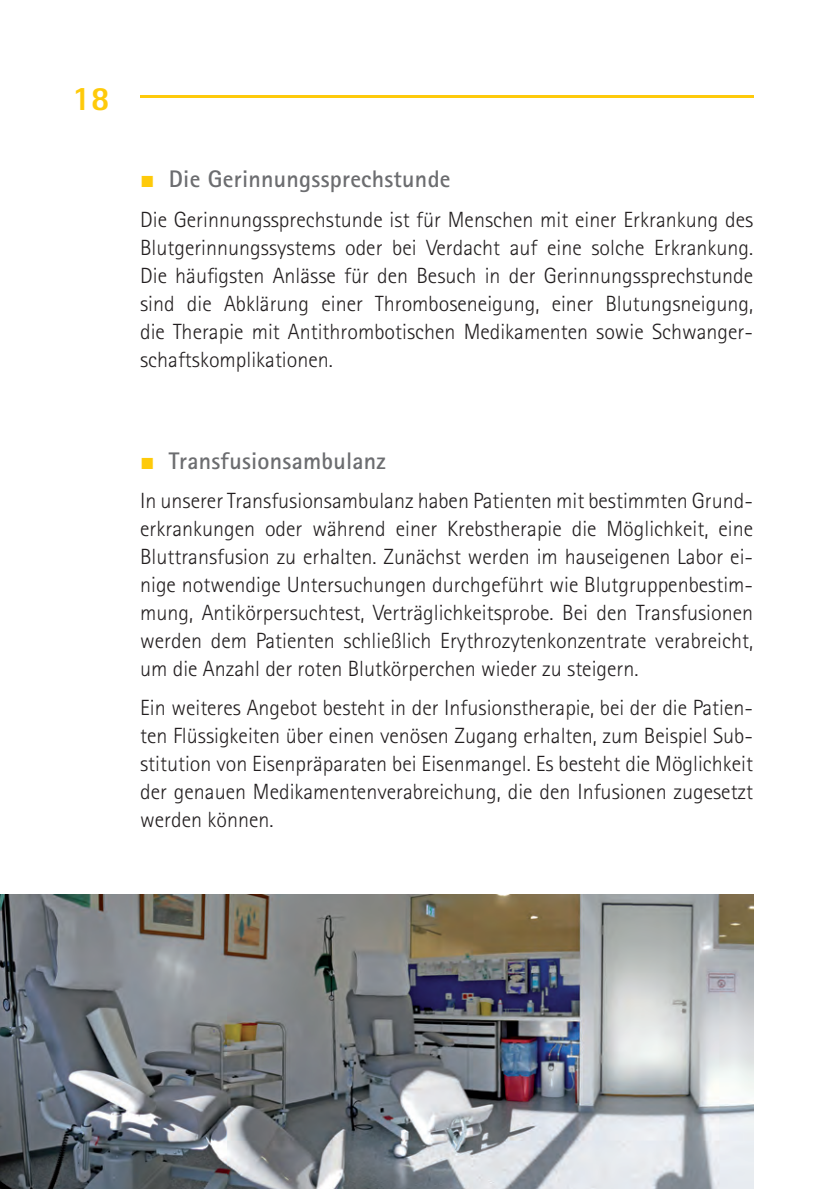
<style>
.page{position:relative;width:838px;height:1189px;background:#fff}
.page>*{position:absolute;margin:0;border:0;box-sizing:border-box;transform-origin:0 0}
.t1{font:800 34px "Rotis Sans Serif";color:#feca0a}
.t2{font:700 24px "Rotis Sans Serif";letter-spacing:.01em;color:#6c6d70}
.t3{font:300 22px/28px "Rotis Sans Serif";color:#231f20;text-align:justify}
.s1{font-family:"Arial";color:#feca0a}
</style>
<div class="page">
<hr style="left:140px;top:95px;width:612px;height:2px;background:#feca0a">
<img style="left:0;top:895px;width:752px;height:293px">
<h1 class="t1" style="left:72px;top:77px;width:39px">18</h1>
<p class="t2" style="left:140px;top:164px;width:312px"><span class="s1">■</span> Die Gerinnungssprechstunde</p>
<p class="t3" style="left:140px;top:205px;width:614px">Die Gerinnungssprechstunde ist für Menschen mit einer Erkrankung des Blutgerinnungssystems oder bei Verdacht auf eine solche Erkrankung.<br>Die häufigsten Anlässe für den Besuch in der Gerinnungssprechstunde sind die Abklärung einer Thromboseneigung, einer Blutungsneigung, die Therapie mit Antithrombotischen Medikamenten sowie Schwanger&shy;schaftskomplikationen.</p>
<p class="t2" style="left:140px;top:445px;width:247px"><span class="s1">■</span> Transfusionsambulanz</p>
<p class="t3" style="left:140px;top:486px;width:614px">In unserer Transfusionsambulanz haben Patienten mit bestimmten Grund&shy;erkrankungen oder während einer Krebstherapie die Möglichkeit, eine Bluttransfusion zu erhalten. Zunächst werden im hauseigenen Labor ei&shy;nige notwendige Untersuchungen durchgeführt wie Blutgruppenbestim&shy;mung, Antikörpersuchtest, Verträglichkeitsprobe. Bei den Transfusionen werden dem Patienten schließlich Erythrozytenkonzentrate verabreicht, um die Anzahl der roten Blutkörperchen wieder zu steigern.</p>
<p class="t3" style="left:140px;top:694px;width:614px">Ein weiteres Angebot besteht in der Infusionstherapie, bei der die Patien&shy;ten Flüssigkeiten über einen venösen Zugang erhalten, zum Beispiel Sub&shy;stitution von Eisenpräparaten bei Eisenmangel. Es besteht die Möglichkeit der genauen Medikamentenverabreichung, die den Infusionen zugesetzt werden können.</p>
</div>
